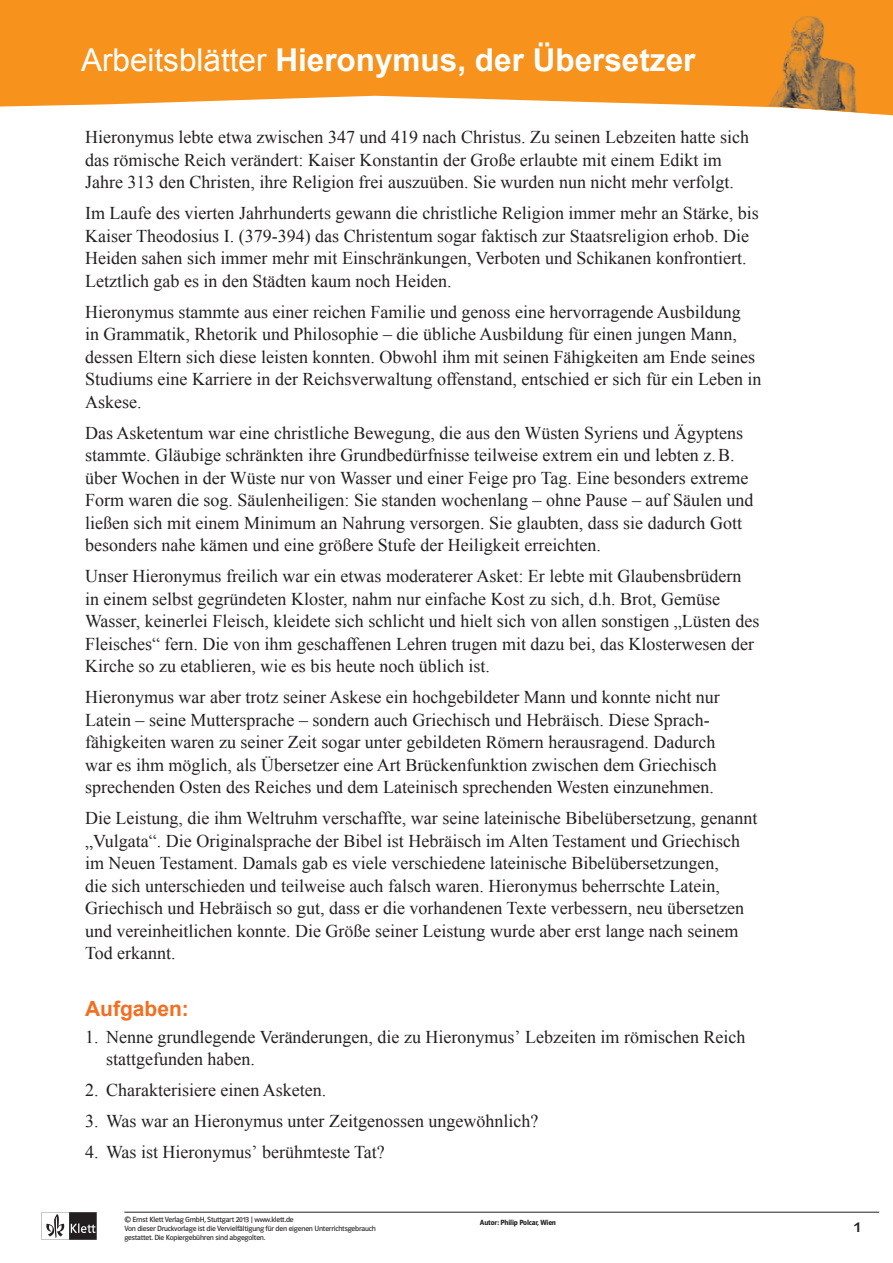
<style>
.page{position:relative;width:893px;height:1263px;background:#fff}
.page>*{position:absolute;margin:0;border:0;box-sizing:border-box;transform-origin:0 0}
.t1{font:700 31.5px "Arial";color:#fff}
.t2{font:700 21px "Arial";color:#f36e21}
.t3{font:18px/22.5px "Times New Roman";color:#231f20}
.t4{font:15px "Polo ST11 K Krftg";color:#231f20}
.t5{font:7.5px/8.9px "Polo ST11 K Buch";letter-spacing:-.025em;color:#231f20}
.t6{font:7.5px "Polo ST11 K Hfett";letter-spacing:-.025em;color:#231f20}
.s1{font-weight:400}
</style>
<div class="page">
<hr style="left:124px;top:1212px;width:755px;height:1px;background:#231f20">
<svg style="left:41px;top:1212px;width:56px;height:28px"></svg>
<svg style="left:0;top:0;width:893px;height:115px;background:#f79f37"></svg>
<img style="left:742px;top:13px;width:136px;height:101px">
<h1 class="t1" style="left:81px;top:39px;width:616px"><span class="s1">Arbeitsblätter</span> Hieronymus, der Übersetzer</h1>
<p class="t3" style="left:85px;top:126px;width:665px">Hieronymus lebte etwa zwischen 347 und 419 nach Christus. Zu seinen Lebzeiten hatte sich das römische Reich verändert: Kaiser Konstantin der Große erlaubte mit einem Edikt im<br>Jahre 313 den Christen, ihre Religion frei auszuüben. Sie wurden nun nicht mehr verfolgt.</p>
<p class="t3" style="left:85px;top:202px;width:675px">Im Laufe des vierten Jahrhunderts gewann die christliche Religion immer mehr an Stärke, bis Kaiser Theodosius I. (379-394) das Christentum sogar faktisch zur Staatsreligion erhob. Die Heiden sahen sich immer mehr mit Einschränkungen, Verboten und Schikanen konfrontiert.<br>Letztlich gab es in den Städten kaum noch Heiden.</p>
<p class="t3" style="left:85px;top:300px;width:678px">Hieronymus stammte aus einer reichen Familie und genoss eine hervorragende Ausbildung<br>in Grammatik, Rhetorik und Philosophie – die übliche Ausbildung für einen jungen Mann, dessen Eltern sich diese leisten konnten. Obwohl ihm mit seinen Fähigkeiten am Ende seines Studiums eine Karriere in der Reichsverwaltung offenstand, entschied er sich für ein Leben in Askese.</p>
<p class="t3" style="left:85px;top:421px;width:670px">Das Asketentum war eine christliche Bewegung, die aus den Wüsten Syriens und Ägyptens stammte. Gläubige schränkten ihre Grundbedürfnisse teilweise extrem ein und lebten z.B. über Wochen in der Wüste nur von Wasser und einer Feige pro Tag. Eine besonders extreme Form waren die sog. Säulenheiligen: Sie standen wochenlang – ohne Pause – auf Säulen und ließen sich mit einem Minimum an Nahrung versorgen. Sie glaubten, dass sie dadurch Gott besonders nahe kämen und eine größere Stufe der Heiligkeit erreichten.</p>
<p class="t3" style="left:85px;top:565px;width:676px">Unser Hieronymus freilich war ein etwas moderaterer Asket: Er lebte mit Glaubensbrüdern in einem selbst gegründeten Kloster, nahm nur einfache Kost zu sich, d.h. Brot, Gemüse Wasser, keinerlei Fleisch, kleidete sich schlicht und hielt sich von allen sonstigen „Lüsten des Fleisches“ fern. Die von ihm geschaffenen Lehren trugen mit dazu bei, das Klosterwesen der Kirche so zu etablieren, wie es bis heute noch üblich ist.</p>
<p class="t3" style="left:85px;top:686px;width:636px">Hieronymus war aber trotz seiner Askese ein hochgebildeter Mann und konnte nicht nur Latein – seine Muttersprache – sondern auch Griechisch und Hebräisch. Diese Sprach&shy;fähigkeiten waren zu seiner Zeit sogar unter gebildeten Römern herausragend. Dadurch war es ihm möglich, als Übersetzer eine Art Brückenfunktion zwischen dem Griechisch sprechenden Osten des Reiches und dem Lateinisch sprechenden Westen einzunehmen.</p>
<p class="t3" style="left:85px;top:807px;width:674px">Die Leistung, die ihm Weltruhm verschaffte, war seine lateinische Bibelübersetzung, genannt „Vulgata“. Die Originalsprache der Bibel ist Hebräisch im Alten Testament und Griechisch im Neuen Testament. Damals gab es viele verschiedene lateinische Bibelübersetzungen,<br>die sich unterschieden und teilweise auch falsch waren. Hieronymus beherrschte Latein, Griechisch und Hebräisch so gut, dass er die vorhandenen Texte verbessern, neu übersetzen und vereinheitlichen konnte. Die Größe seiner Leistung wurde aber erst lange nach seinem Tod erkannt.</p>
<p class="t2" style="left:85px;top:995px;width:105px">Aufgaben:</p>
<p class="t3" style="left:106px;top:1025px;width:641px;text-indent:-21px">1. Nenne grundlegende Veränderungen, die zu Hieronymusʼ Lebzeiten im römischen Reich stattgefunden haben.</p>
<p class="t3" style="left:85px;top:1079px;width:243px">2. Charakterisiere einen Asketen.</p>
<p class="t3" style="left:85px;top:1110px;width:455px">3. Was war an Hieronymus unter Zeitgenossen ungewöhnlich?</p>
<p class="t3" style="left:85px;top:1141px;width:301px">4. Was ist Hieronymusʼ berühmteste Tat?</p>
<p class="t5" style="left:124px;top:1215px;width:253px">© Ernst Klett Verlag GmbH, Stuttgart 2013 | www.klett.de<br>Von dieser Druckvorlage ist die Vervielfältigung für den eigenen Unterrichtsgebrauch gestattet. Die Kopiergebühren sind abgegolten.</p>
<p class="t4" style="left:854px;top:1218px;width:8px">1</p>
<p class="t6" style="left:480px;top:1218px;width:78px">Autor: Philip Polcar, Wien</p>
</div>
